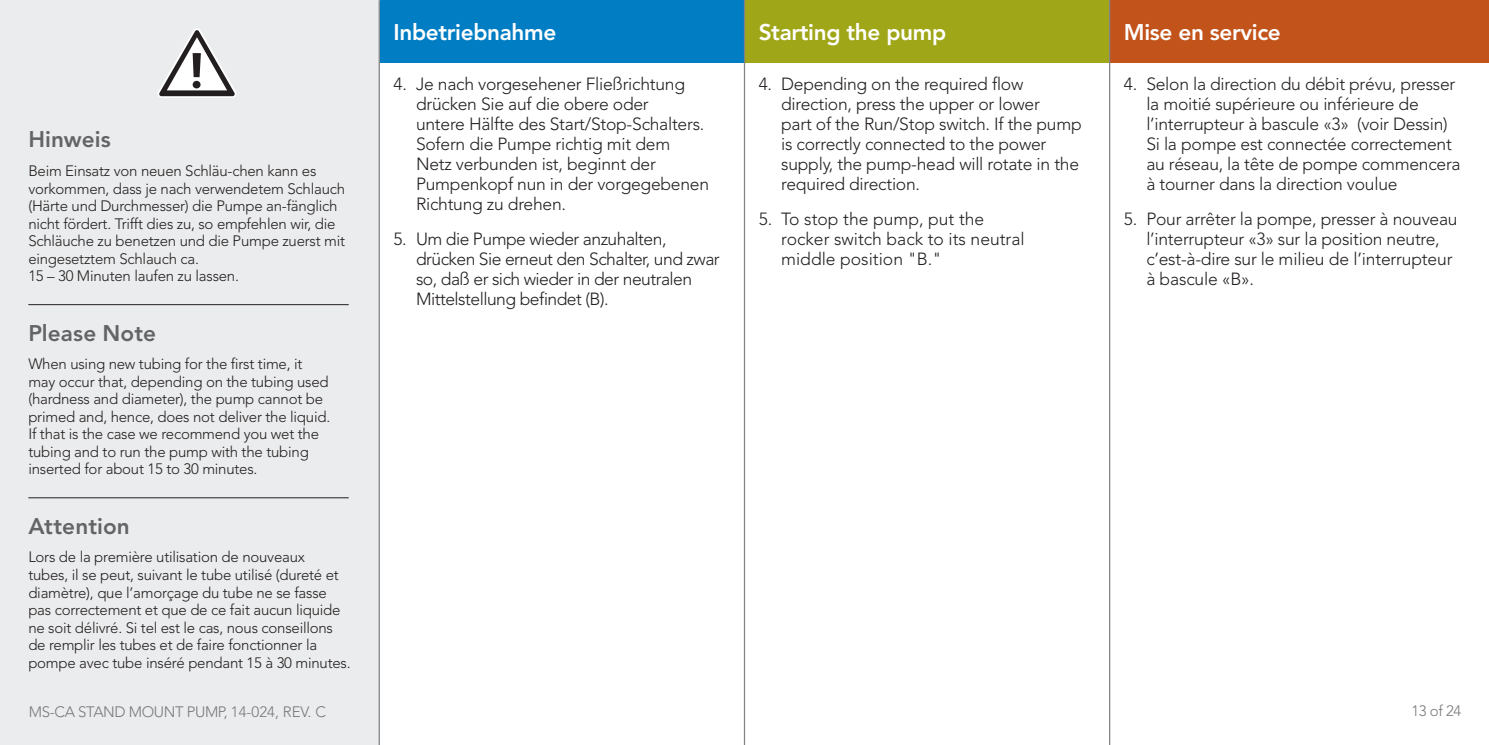
<style>
.page{position:relative;width:1489px;height:745px;background:#fff}
.page>*{position:absolute;margin:0;border:0;box-sizing:border-box;transform-origin:0 0}
.t1{font:800 22.5px "Avenir";letter-spacing:-.015em;color:#fff}
.t2{font:800 22.5px "Avenir";letter-spacing:.005em;color:#636466}
.t3{font:300 17.5px/20px "Avenir";letter-spacing:-.015em;color:#231f20}
.t4{font:300 15px/17.5px "Avenir";letter-spacing:-.015em;color:#231f20}
.t5{font:300 15px "Avenir";letter-spacing:-.025em;color:#77787b}
</style>
<div class="page">
<div style="left:379px;top:0;width:365px;height:62px;background:#007dc3"></div>
<div style="left:745px;top:0;width:363px;height:62px;background:#9fa617"></div>
<div style="left:1110px;top:0;width:378px;height:62px;background:#c2531a"></div>
<div style="left:0;top:0;width:379px;height:744px;background:#ebeced"></div>
<hr style="left:28px;top:304px;width:321px;height:1px;background:#231f20">
<hr style="left:28px;top:497px;width:321px;height:1px;background:#231f20">
<svg style="left:158px;top:28px;width:78px;height:70px"></svg>
<hr style="left:378px;top:0;width:2px;height:744px;background:#808285">
<hr style="left:743px;top:0;width:2px;height:744px;background:#808285">
<hr style="left:1108px;top:0;width:2px;height:744px;background:#808285">
<p class="t2" style="left:28px;top:126px;width:84px">Hinweis</p>
<p class="t4" style="left:28px;top:162px;width:318px">Beim Einsatz von neuen Schläu-chen kann es vorkommen, dass je nach verwendetem Schlauch (Härte und Durchmesser) die Pumpe an-fänglich nicht fördert. Trifft dies zu, so empfehlen wir, die Schläuche zu benetzen und die Pumpe zuerst mit eingesetztem Schlauch ca.<br>15 – 30 Minuten laufen zu lassen.</p>
<p class="t2" style="left:28px;top:319px;width:129px">Please Note</p>
<p class="t4" style="left:28px;top:355px;width:303px">When using new tubing for the first time, it may occur that, depending on the tubing used (hardness and diameter), the pump cannot be primed and, hence, does not deliver the liquid.<br>If that is the case we recommend you wet the tubing and to run the pump with the tubing inserted for about 15 to 30 minutes.</p>
<p class="t1" style="left:393px;top:18px;width:164px">Inbetriebnahme</p>
<p class="t3" style="left:416px;top:74px;width:294px;text-indent:-23px">4. Je nach vorgesehener Fließrichtung drücken Sie auf die obere oder<br>untere Hälfte des Start/Stop-Schalters.<br>Sofern die Pumpe richtig mit dem<br>Netz verbunden ist, beginnt der<br>Pumpenkopf nun in der vorgegebenen<br>Richtung zu drehen.</p>
<p class="t3" style="left:416px;top:228px;width:305px;text-indent:-23px">5. Um die Pumpe wieder anzuhalten, drücken Sie erneut den Schalter, und zwar so, daß er sich wieder in der neutralen Mittelstellung befindet (B).</p>
<p class="t1" style="left:758px;top:18px;width:189px">Starting the pump</p>
<p class="t3" style="left:781px;top:74px;width:302px;text-indent:-23px">4. Depending on the required flow direction, press the upper or lower<br>part of the Run/Stop switch. If the pump is correctly connected to the power supply, the pump-head will rotate in the required direction.</p>
<p class="t3" style="left:781px;top:208px;width:245px;text-indent:-23px">5. To stop the pump, put the rocker switch back to its neutral middle position "B."</p>
<p class="t1" style="left:1123px;top:18px;width:158px">Mise en service</p>
<p class="t3" style="left:1146px;top:74px;width:316px;text-indent:-23px">4. Selon la direction du débit prévu, presser la moitié supérieure ou inférieure de l’interrupteur à bascule «3» (voir Dessin)<br>Si la pompe est connectée correctement au réseau, la tête de pompe commencera à tourner dans la direction voulue</p>
<p class="t3" style="left:1146px;top:208px;width:313px;text-indent:-23px">5. Pour arrêter la pompe, presser à nouveau l’interrupteur «3» sur la position neutre, c’est-à-dire sur le milieu de l’interrupteur à bascule «B».</p>
<p class="t2" style="left:28px;top:512px;width:103px">Attention</p>
<p class="t4" style="left:28px;top:548px;width:324px">Lors de la première utilisation de nouveaux<br>tubes, il se peut, suivant le tube utilisé (dureté et diamètre), que l’amorçage du tube ne se fasse pas correctement et que de ce fait aucun liquide ne soit délivré. Si tel est le cas, nous conseillons de remplir les tubes et de faire fonctionner la pompe avec tube inséré pendant 15 à 30 minutes.</p>
<p class="t5" style="left:29px;top:702px;width:298px">MS-CA STAND MOUNT PUMP, 14-024, REV. C</p>
<p class="t5" style="left:1411px;top:702px;width:51px">13 of 24</p>
</div>
